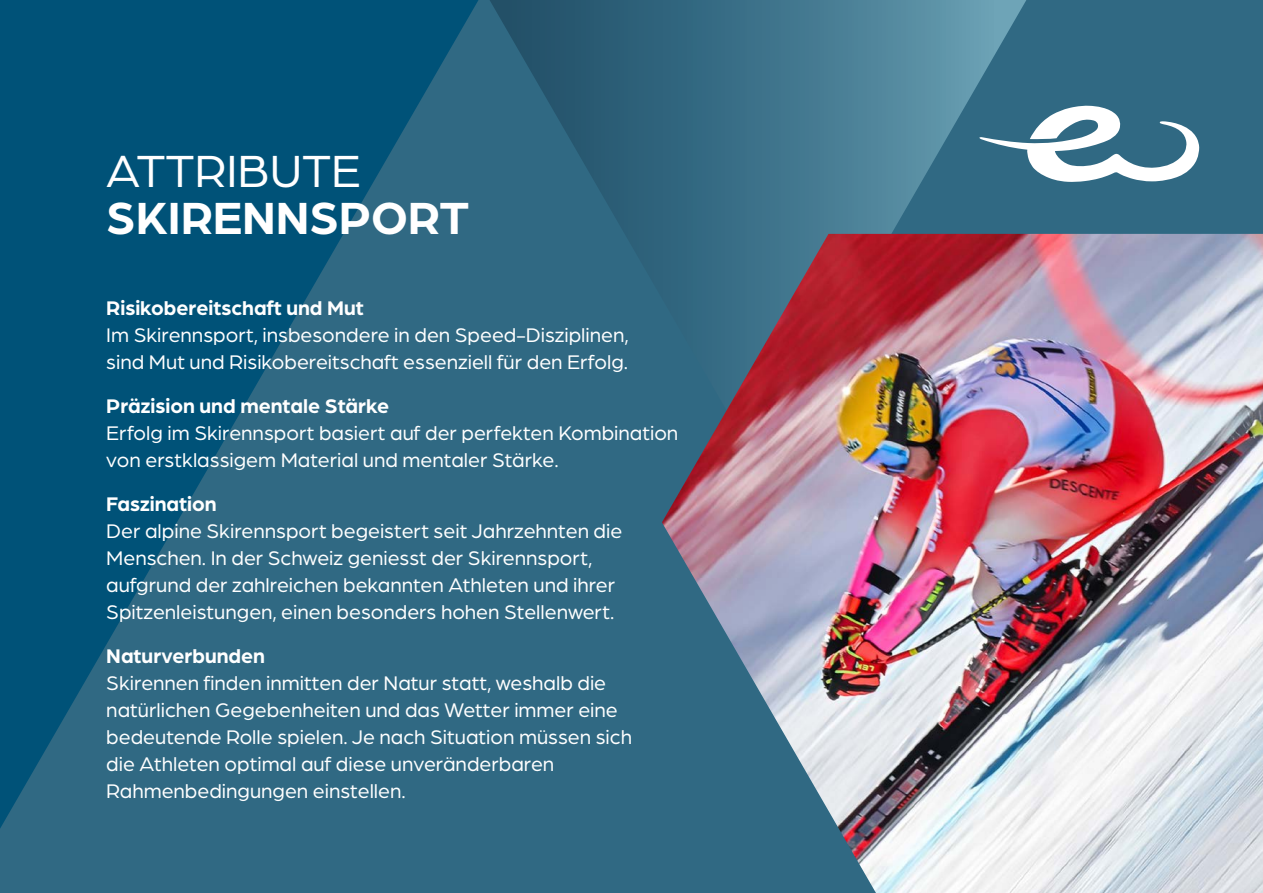
<style>
.page{position:relative;width:1263px;height:893px;background:#306983}
.page>*{position:absolute;margin:0;border:0;box-sizing:border-box;transform-origin:0 0}
.t1{font:700 48px "Arboria";color:#fff}
.t2{font:48px "Arboria";color:#fff}
.t3{font:21px/27px "Arboria";color:#fff}
.t4{font:700 21px "Arboria";color:#fff}
</style>
<div class="page">
<svg style="left:0;top:0;width:478px;height:828px;fill:#005278"></svg>
<svg style="left:490px;top:0;width:542px;height:247px"></svg>
<svg style="left:979px;top:106px;width:220px;height:76px"></svg>
<img style="left:662px;top:234px;width:601px;height:659px">
<h1 class="t2" style="left:106px;top:140px;width:256px">ATTRIBUTE</h1>
<h1 class="t1" style="left:106px;top:185px;width:365px">SKIRENNSPORT</h1>
<p class="t4" style="left:106px;top:293px;width:259px">Risikobereitschaft und Mut</p>
<p class="t3" style="left:106px;top:321px;width:524px">Im Skirennsport, insbesondere in den Speed-Disziplinen, sind Mut und Risikobereitschaft essenziell für den Erfolg.</p>
<p class="t4" style="left:106px;top:391px;width:284px">Präzision und mentale Stärke</p>
<p class="t3" style="left:106px;top:419px;width:573px">Erfolg im Skirennsport basiert auf der perfekten Kombination von erstklassigem Material und mentaler Stärke.</p>
<p class="t4" style="left:106px;top:490px;width:112px">Faszination</p>
<p class="t3" style="left:106px;top:517px;width:517px">Der alpine Skirennsport begeistert seit Jahrzehnten die Menschen. In der Schweiz geniesst der Skirennsport, aufgrund der zahlreichen bekannten Athleten und ihrer Spitzenleistungen, einen besonders hohen Stellenwert.</p>
<p class="t4" style="left:106px;top:642px;width:160px">Naturverbunden</p>
<p class="t3" style="left:106px;top:669px;width:527px">Skirennen finden inmitten der Natur statt, weshalb die natürlichen Gegebenheiten und das Wetter immer eine bedeutende Rolle spielen. Je nach Situation müssen sich die Athleten optimal auf diese unveränderbaren Rahmenbedingungen einstellen.</p>
</div>
